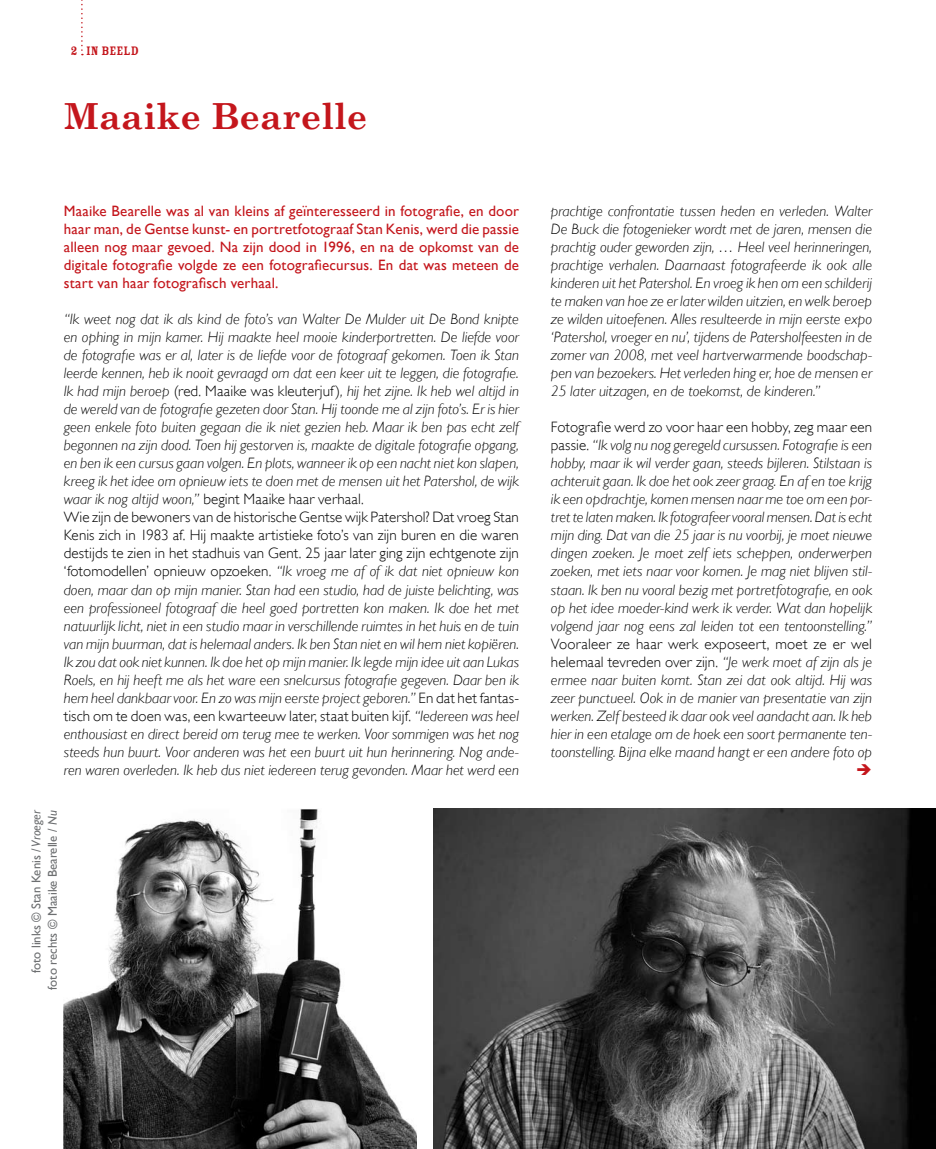
<style>
.page{position:relative;width:936px;height:1149px;background:#fff}
.page>*{position:absolute;margin:0;border:0;box-sizing:border-box;transform-origin:0 0}
.t1{font:700 36px "Century Schoolbook";color:#c4161c}
.t2{font:italic 300 15px/18px "Gill Sans";color:#000;text-align:justify}
.t3{font:15px/18px "Gill Sans";letter-spacing:.01em;color:#c4161c;text-align:justify}
.t4{font:13.5px "Rosewood Std Fill";color:#c4161c}
.t5{font:12.75px/16.5px "Gill Sans";color:#6d6f71;text-align:right}
.s1{font-style:normal}
.s2{font-style:italic}
</style>
<div class="page">
<svg style="left:81px;top:0;width:2px;height:55px"></svg>
<img style="left:64px;top:809px;width:353px;height:339px">
<img style="left:434px;top:808px;width:501px;height:340px">
<p class="t4" style="left:70px;top:44px;width:70px">2 IN BEELD</p>
<h1 class="t1" style="left:64px;top:94px;width:305px">Maaike Bearelle</h1>
<p class="t3" style="left:64px;top:202px;width:456px">Maaike Bearelle was al van kleins af geïnteresseerd in fotografie, en door haar man, de Gentse kunst- en portretfotograaf Stan Kenis, werd die passie alleen nog maar gevoed. Na zijn dood in 1996, en na de opkomst van de digitale fotografie volgde ze een fotografiecursus. En dat was meteen de start van haar fotografisch verhaal.</p>
<p class="t2" style="left:64px;top:310px;width:456px;text-align:left">“Ik weet nog dat ik als kind de foto’s van Walter De Mulder uit De Bond knipte en ophing in mijn kamer. Hij maakte heel mooie kinderportretten. De liefde voor de fotografie was er al, later is de liefde voor de fotograaf gekomen. Toen ik Stan leerde kennen, heb ik nooit gevraagd om dat een keer uit te leggen, die fotografie.<br>Ik had mijn beroep <span class="s1">(red. Maaike was kleuterjuf)</span>, hij het zijne. Ik heb wel altijd in de wereld van de fotografie gezeten door Stan. Hij toonde me al zijn foto’s. Er is hier geen enkele foto buiten gegaan die ik niet gezien heb. Maar ik ben pas echt zelf begonnen na zijn dood. Toen hij gestorven is, maakte de digitale fotografie opgang, en ben ik een cursus gaan volgen. En plots, wanneer ik op een nacht niet kon slapen, kreeg ik het idee om opnieuw iets te doen met de mensen uit het Patershol, de wijk waar ik nog altijd woon,” <span class="s1">begint Maaike haar verhaal.<br>Wie zijn de bewoners van de historische Gentse wijk Patershol? Dat vroeg Stan Kenis zich in 1983 af. Hij maakte artistieke foto’s van zijn buren en die waren destijds te zien in het stadhuis van Gent. 25 jaar later ging zijn echtgenote zijn ‘fotomodellen’ opnieuw opzoeken.</span> “Ik vroeg me af of ik dat niet opnieuw kon doen, maar dan op mijn manier. Stan had een studio, had de juiste belichting, was een professioneel fotograaf die heel goed portretten kon maken. Ik doe het met natuurlijk licht, niet in een studio maar in verschillende ruimtes in het huis en de tuin van mijn buurman, dat is helemaal anders. Ik ben Stan niet en wil hem niet kopiëren.<br>Ik zou dat ook niet kunnen. Ik doe het op mijn manier. Ik legde mijn idee uit aan Lukas Roels, en hij heeft me als het ware een snelcursus fotografie gegeven. Daar ben ik hem heel dankbaar voor. En zo was mijn eerste project geboren.” <span class="s1">En dat het fantas&shy;tisch om te doen was, een kwarteeuw later, staat buiten kijf.</span> “Iedereen was heel enthousiast en direct bereid om terug mee te werken. Voor sommigen was het nog steeds hun buurt. Voor anderen was het een buurt uit hun herinnering. Nog ande&shy;ren waren overleden. Ik heb dus niet iedereen terug gevonden. Maar het werd een</p>
<p class="t5" style="left:28px;top:989px;width:181px;rotate:-90deg">foto links © Stan Kenis / <span class="s2">Vroeger </span>foto rechts © Maaike Bearelle / <span class="s2">Nu</span></p>
<p class="t2" style="left:551px;top:202px;width:323px">prachtige confrontatie tussen heden en verleden. Walter De Buck die fotogenieker wordt met de jaren, mensen die prachtig ouder geworden zijn, … Heel veel herinneringen, prachtige verhalen. Daarnaast fotografeerde ik ook alle kinderen uit het Patershol. En vroeg ik hen om een schilderij te maken van hoe ze er later wilden uitzien, en welk beroep ze wilden uitoefenen. Alles resulteerde in mijn eerste expo ‘Patershol, vroeger en nu’, tijdens de Patersholfeesten in de zomer van 2008, met veel hartverwarmende boodschap&shy;pen van bezoekers. Het verleden hing er, hoe de mensen er 25 later uitzagen, en de toekomst, de kinderen.”</p>
<p class="t2" style="left:551px;top:418px;width:323px"><span class="s1">Fotografie werd zo voor haar een hobby, zeg maar een passie.</span> “Ik volg nu nog geregeld cursussen. Fotografie is een hobby, maar ik wil verder gaan, steeds bijleren. Stilstaan is achteruit gaan. Ik doe het ook zeer graag. En af en toe krijg ik een opdrachtje, komen mensen naar me toe om een por&shy;tret te laten maken. Ik fotografeer vooral mensen. Dat is echt mijn ding. Dat van die 25 jaar is nu voorbij, je moet nieuwe dingen zoeken. Je moet zelf iets scheppen, onderwerpen zoeken, met iets naar voor komen. Je mag niet blijven stil&shy;staan. Ik ben nu vooral bezig met portretfotografie, en ook op het idee moeder-kind werk ik verder. Wat dan hopelijk volgend jaar nog eens zal leiden tot een tentoonstelling.”</p>
<p class="t2" style="left:551px;top:634px;width:323px"><span class="s1">Vooraleer ze haar werk exposeert, moet ze er wel helemaal tevreden over zijn.</span> “Je werk moet af zijn als je ermee naar buiten komt. Stan zei dat ook altijd. Hij was zeer punctueel. Ook in de manier van presentatie van zijn werken. Zelf besteed ik daar ook veel aandacht aan. Ik heb hier in een etalage om de hoek een soort permanente ten&shy;toonstelling. Bijna elke maand hangt er een andere foto op</p>
</div>
